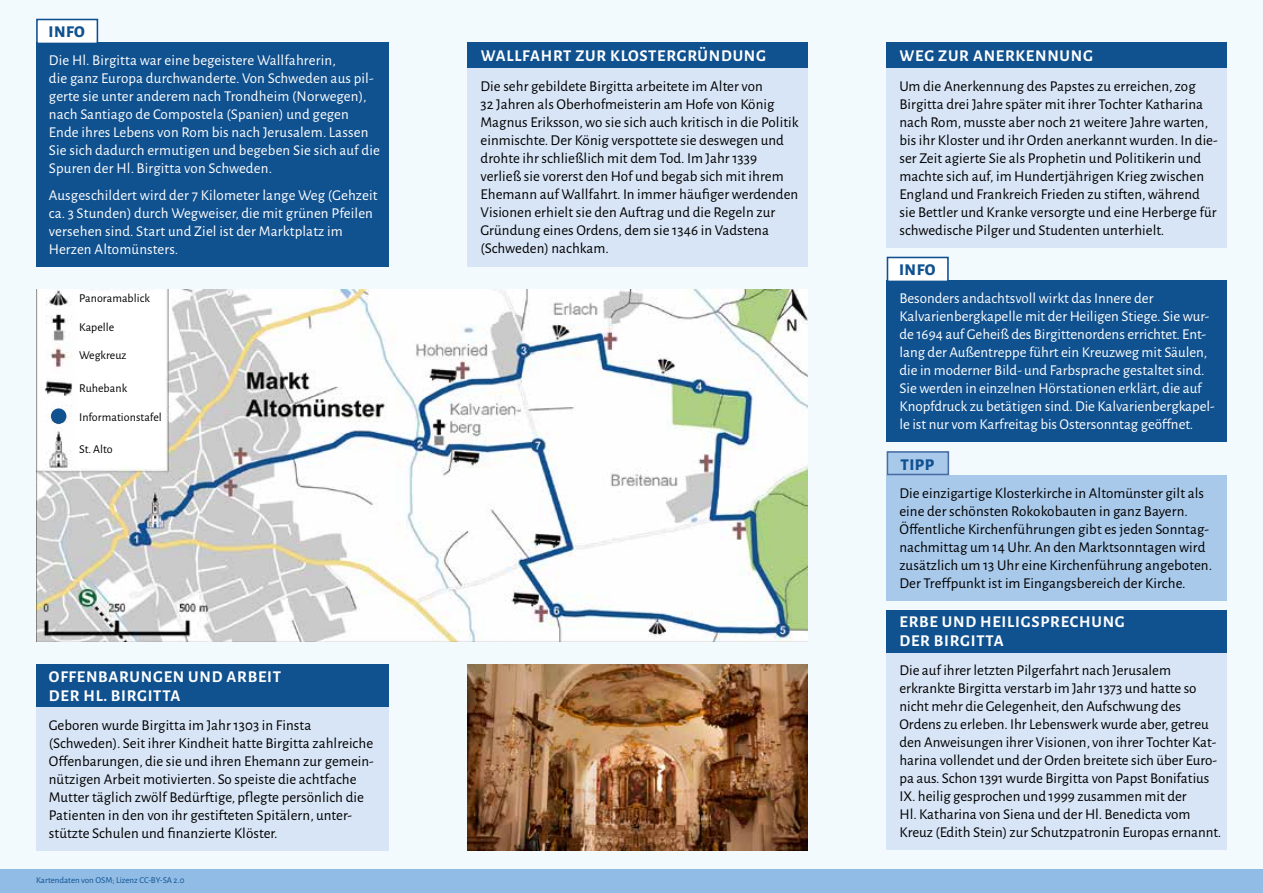
<style>
.page{position:relative;width:1263px;height:893px;background:#f3fafe}
.page>*{position:absolute;margin:0;border:0;box-sizing:border-box;transform-origin:0 0}
.t1{font:700 16.5px/19.5px "Alegreya Sans";letter-spacing:.045em;color:#fff}
.t2{font:800 16.5px "Alegreya Sans";letter-spacing:.03em;color:#105190}
.t3{font:15px/18px "Alegreya Sans";letter-spacing:.005em;color:#000}
.t4{font:15px/18px "Alegreya Sans";color:#fff}
.t5{font:12px "Alegreya Sans";letter-spacing:.005em;color:#000}
.t6{font:9px "Alegreya Sans";color:#105190}
</style>
<div class="page">
<div style="left:887px;top:68px;width:340px;height:179px;background:#d8e5f6"></div>
<div style="left:887px;top:43px;width:340px;height:25px;background:#105190"></div>
<div style="left:0;top:870px;width:1263px;height:23px;background:#91bce5"></div>
<img style="left:36px;top:290px;width:772px;height:351px">
<img style="left:468px;top:665px;width:340px;height:185px">
<div style="left:36px;top:707px;width:353px;height:143px;background:#d8e5f6"></div>
<div style="left:36px;top:665px;width:353px;height:42px;background:#105190"></div>
<div style="left:887px;top:652px;width:340px;height:198px;background:#d8e5f6"></div>
<div style="left:887px;top:610px;width:340px;height:42px;background:#105190"></div>
<div style="left:468px;top:68px;width:340px;height:199px;background:#d8e5f6"></div>
<div style="left:468px;top:43px;width:340px;height:25px;background:#105190"></div>
<div style="left:36px;top:43px;width:353px;height:224px;background:#105190"></div>
<div style="left:37px;top:19px;width:60px;height:24px;background:#fff"></div>
<div style="left:36px;top:19px;width:62px;height:25px;border:2px solid #105190"></div>
<div style="left:887px;top:280px;width:340px;height:162px;background:#105190"></div>
<div style="left:887px;top:257px;width:61px;height:24px;background:#fff"></div>
<div style="left:887px;top:257px;width:62px;height:25px;border:2px solid #105190"></div>
<div style="left:887px;top:475px;width:340px;height:126px;background:#a9c9eb"></div>
<svg style="left:886px;top:451px;width:64px;height:25px;background:#9bbadf"></svg>
<div style="left:77px;top:291px;width:87px;height:175px;background:#fff"></div>
<div style="left:51px;top:408px;width:15px;height:16px;background:#105190;border-radius:50%"></div>
<p class="t2" style="left:49px;top:19px;width:38px">INFO</p>
<p class="t4" style="left:49px;top:51px;width:333px">Die Hl. Birgitta war eine begeistere Wallfahrerin,<br>die ganz Europa durchwanderte. Von Schweden aus pil&shy;gerte sie unter anderem nach Trondheim (Norwegen), nach Santiago de Compostela (Spanien) und gegen Ende ihres Lebens von Rom bis nach Jerusalem. Lassen Sie sich dadurch ermutigen und begeben Sie sich auf die Spuren der Hl. Birgitta von Schweden.</p>
<p class="t4" style="left:49px;top:186px;width:330px">Ausgeschildert wird der 7 Kilometer lange Weg (Gehzeit ca. 3 Stunden) durch Wegweiser, die mit grünen Pfeilen versehen sind. Start und Ziel ist der Marktplatz im Herzen Altomünsters.</p>
<p class="t5" style="left:79px;top:290px;width:72px">Panoramablick</p>
<p class="t5" style="left:79px;top:319px;width:37px">Kapelle</p>
<p class="t5" style="left:79px;top:347px;width:49px">Wegkreuz</p>
<p class="t5" style="left:79px;top:380px;width:49px">Ruhebank</p>
<p class="t5" style="left:79px;top:409px;width:84px">Informationstafel</p>
<p class="t5" style="left:79px;top:441px;width:35px">St. Alto</p>
<p class="t1" style="left:481px;top:45px;width:287px">WALLFAHRT ZUR KLOSTERGRÜNDUNG</p>
<p class="t3" style="left:480px;top:76px;width:320px">Die sehr gebildete Birgitta arbeitete im Alter von<br>32 Jahren als Oberhofmeisterin am Hofe von König Magnus Eriksson, wo sie sich auch kritisch in die Politik einmischte. Der König verspottete sie deswegen und drohte ihr schließlich mit dem Tod. Im Jahr 1339 verließ sie vorerst den Hof und begab sich mit ihrem Ehemann auf Wallfahrt. In immer häufiger werdenden Visionen erhielt sie den Auftrag und die Regeln zur Gründung eines Ordens, dem sie 1346 in Vadstena (Schweden) nachkam.</p>
<p class="t1" style="left:899px;top:45px;width:195px">WEG ZUR ANERKENNUNG</p>
<p class="t3" style="left:899px;top:76px;width:320px">Um die Anerkennung des Papstes zu erreichen, zog Birgitta drei Jahre später mit ihrer Tochter Katharina nach Rom, musste aber noch 21 weitere Jahre warten, bis ihr Kloster und ihr Orden anerkannt wurden. In die&shy;ser Zeit agierte Sie als Prophetin und Politikerin und machte sich auf, im Hundertjährigen Krieg zwischen England und Frankreich Frieden zu stiften, während sie Bettler und Kranke versorgte und eine Herberge für schwedische Pilger und Studenten unterhielt.</p>
<p class="t2" style="left:899px;top:257px;width:38px">INFO</p>
<p class="t4" style="left:899px;top:289px;width:317px">Besonders andachtsvoll wirkt das Innere der Kalvarienbergkapelle mit der Heiligen Stiege. Sie wur&shy;de 1694 auf Geheiß des Birgittenordens errichtet. Ent&shy;lang der Außentreppe führt ein Kreuzweg mit Säulen, die in moderner Bild- und Farbsprache gestaltet sind.<br>Sie werden in einzelnen Hörstationen erklärt, die auf Knopfdruck zu betätigen sind. Die Kalvarienbergkapel&shy;le ist nur vom Karfreitag bis Ostersonntag geöffnet.</p>
<p class="t2" style="left:900px;top:452px;width:35px">TIPP</p>
<p class="t3" style="left:899px;top:483px;width:314px">Die einzigartige Klosterkirche in Altomünster gilt als eine der schönsten Rokokobauten in ganz Bayern.<br>Öffentliche Kirchenführungen gibt es jeden Sonntag&shy;nachmittag um 14 Uhr. An den Marktsonntagen wird zusätzlich um 13 Uhr eine Kirchenführung angeboten.<br>Der Treffpunkt ist im Eingangsbereich der Kirche.</p>
<p class="t1" style="left:899px;top:611px;width:227px">ERBE UND HEILIGSPRECHUNG<br>DER BIRGITTA</p>
<p class="t1" style="left:49px;top:665px;width:234px">OFFENBARUNGEN UND ARBEIT<br>DER HL. BIRGITTA</p>
<p class="t3" style="left:899px;top:660px;width:323px">Die auf ihrer letzten Pilgerfahrt nach Jerusalem erkrankte Birgitta verstarb im Jahr 1373 und hatte so nicht mehr die Gelegenheit, den Aufschwung des Ordens zu erleben. Ihr Lebenswerk wurde aber, getreu den Anweisungen ihrer Visionen, von ihrer Tochter Kat&shy;harina vollendet und der Orden breitete sich über Euro&shy;pa aus. Schon 1391 wurde Birgitta von Papst Bonifatius IX. heilig gesprochen und 1999 zusammen mit der<br>Hl. Katharina von Siena und der Hl. Benedicta vom Kreuz (Edith Stein) zur Schutzpatronin Europas ernannt.</p>
<p class="t3" style="left:49px;top:715px;width:327px">Geboren wurde Birgitta im Jahr 1303 in Finsta (Schweden). Seit ihrer Kindheit hatte Birgitta zahlreiche Offenbarungen, die sie und ihren Ehemann zur gemein&shy;nützigen Arbeit motivierten. So speiste die achtfache Mutter täglich zwölf Bedürftige, pflegte persönlich die Patienten in den von ihr gestifteten Spitälern, unter&shy;stützte Schulen und finanzierte Klöster.</p>
<p class="t6" style="left:36px;top:874px;width:150px">Kartendaten von OSM; Lizenz CC-BY-SA 2.0</p>
</div>
